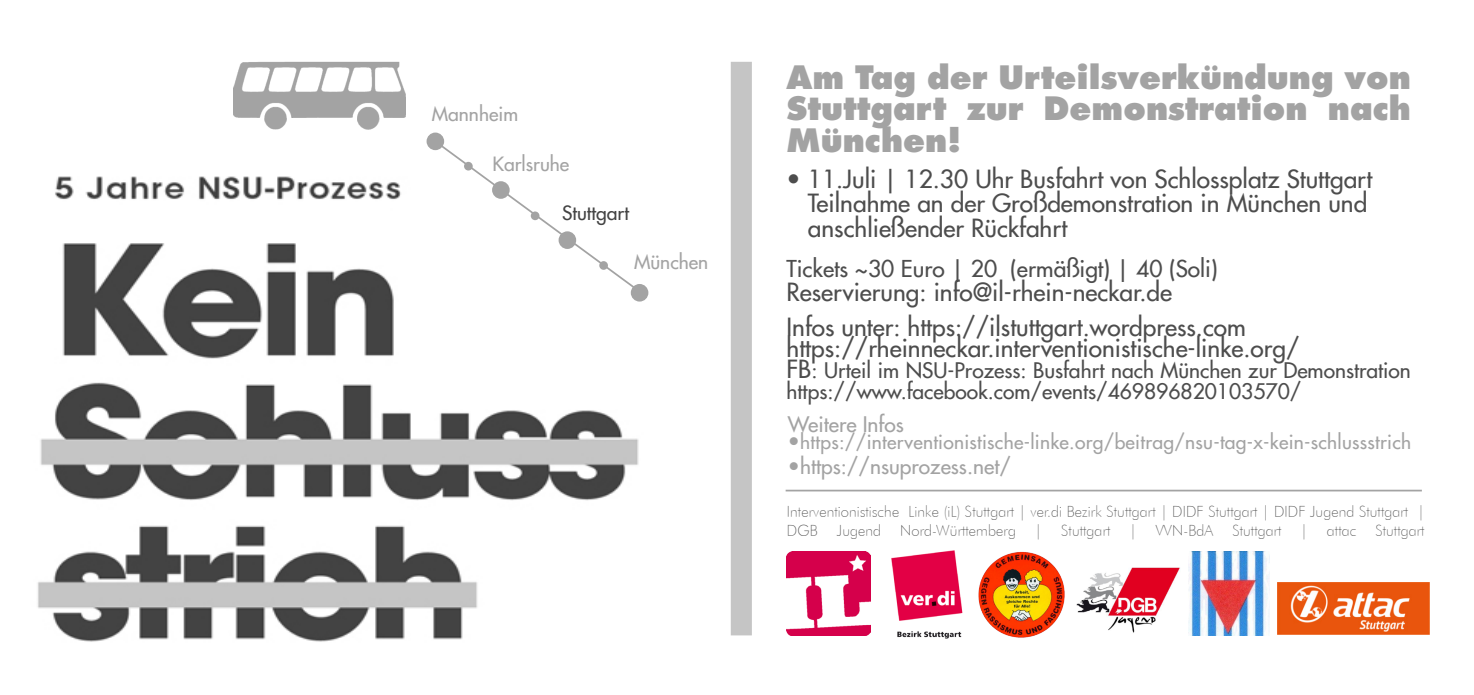
<style>
.page{position:relative;width:1474px;height:695px;background:#fff}
.page>*{position:absolute;margin:0;border:0;box-sizing:border-box;transform-origin:0 0}
.t1{font:800 31.5px/31.5px "Futura";color:#a3a3a3;text-align:justify}
.t2{font:500 24.5px "Futura";color:#4d4d4d}
.t3{font:500 22.75px "Futura";color:#4d4d4d}
.t4{font:500 21px/21px "Futura";color:#4d4d4d}
.t5{font:500 21px "Futura";color:#a3a3a3}
.t6{font:500 19.25px "Futura";letter-spacing:.015em;color:#a3a3a3}
.t7{font:500 19.25px "Futura";color:#434343}
.t8{font:100 15.75px "Futura";color:#4d4d4d}
.s1{font-size:24.5px}
.s2{font-size:21px}
</style>
<div class="page">
<img style="left:786px;top:551px;width:85px;height:84px">
<img style="left:891px;top:550px;width:72px;height:89px">
<img style="left:978px;top:551px;width:87px;height:87px">
<img style="left:1188px;top:551px;width:81px;height:84px">
<img style="left:1076px;top:567px;width:104px;height:66px">
<img style="left:1277px;top:582px;width:152px;height:52px">
<div style="left:730px;top:62px;width:22px;height:573px;background:#c5c5c5;border:2px solid #c5c5c5"></div>
<img style="left:37px;top:137px;width:612px;height:505px">
<img style="left:233px;top:61px;width:173px;height:77px">
<div style="left:630px;top:284px;width:18px;height:17px;background:#a3a3a3;border-radius:50%"></div>
<svg style="left:433px;top:139px;width:211px;height:156px"></svg>
<div style="left:426px;top:132px;width:18px;height:18px;background:#a3a3a3;border-radius:50%"></div>
<div style="left:492px;top:181px;width:17px;height:18px;background:#a3a3a3;border-radius:50%"></div>
<div style="left:464px;top:162px;width:8px;height:8px;background:#a3a3a3;border-radius:50%"></div>
<div style="left:531px;top:211px;width:8px;height:9px;background:#a3a3a3;border-radius:50%"></div>
<div style="left:599px;top:261px;width:9px;height:9px;background:#a3a3a3;border-radius:50%"></div>
<div style="left:558px;top:231px;width:18px;height:18px;background:#a3a3a3;border-radius:50%"></div>
<hr style="left:785px;top:489px;width:636px;height:2px;background:#a3a3a3">
<p class="t6" style="left:432px;top:102px;width:88px">Mannheim</p>
<p class="t6" style="left:492px;top:151px;width:78px">Karlsruhe</p>
<p class="t7" style="left:562px;top:201px;width:69px">Stuttgart</p>
<p class="t6" style="left:634px;top:249px;width:76px">München</p>
<p class="t1" style="left:786px;top:61px;width:626px">Am Tag der Urteilsverkündung von Stuttgart zur Demonstration nach München!</p>
<p class="t2" style="left:786px;top:163px;width:587px">• 11.Juli | 12.30 Uhr Busfahrt von Schlossplatz Stuttgart</p>
<p class="t2" style="left:808px;top:188px;width:561px">Teilnahme an der Großdemonstration in München und</p>
<p class="t2" style="left:808px;top:212px;width:261px">anschließender Rückfahrt</p>
<p class="t3" style="left:786px;top:254px;width:432px">Tickets ~30 Euro | 20 (ermäßigt) | 40 (Soli)</p>
<p class="t2" style="left:786px;top:277px;width:387px">Reservierung: info@il-rhein-neckar.de</p>
<p class="t2" style="left:786px;top:312px;width:461px">Infos unter: https://ilstuttgart.wordpress.com</p>
<p class="t2" style="left:786px;top:333px;width:514px">https://rheinneckar.interventionistische-linke.org/</p>
<p class="t4" style="left:786px;top:360px;width:626px"><span class="s1">FB</span>: Urteil im NSU-Prozess: Busfahrt nach München zur Demonstration https://www.facebook.com/events/469896820103570/</p>
<p class="t5" style="left:788px;top:410px;width:117px">Weitere Infos</p>
<p class="t6" style="left:788px;top:430px;width:625px"><span class="s2">•</span>https://interventionistische-linke.org/beitrag/nsu-tag-x-kein-schlussstrich</p>
<p class="t5" style="left:788px;top:452px;width:225px">•https://nsuprozess.net/</p>
<p class="t8" style="left:786px;top:502px;width:639px">Interventionistische Linke (iL) Stuttgart | ver.di Bezirk Stuttgart | DIDF Stuttgart | DIDF Jugend Stuttgart |</p>
<p class="t8" style="left:786px;top:521px;width:639px">DGB Jugend Nord-Württemberg | Stuttgart | VVN-BdA Stuttgart | attac Stuttgart</p>
</div>
